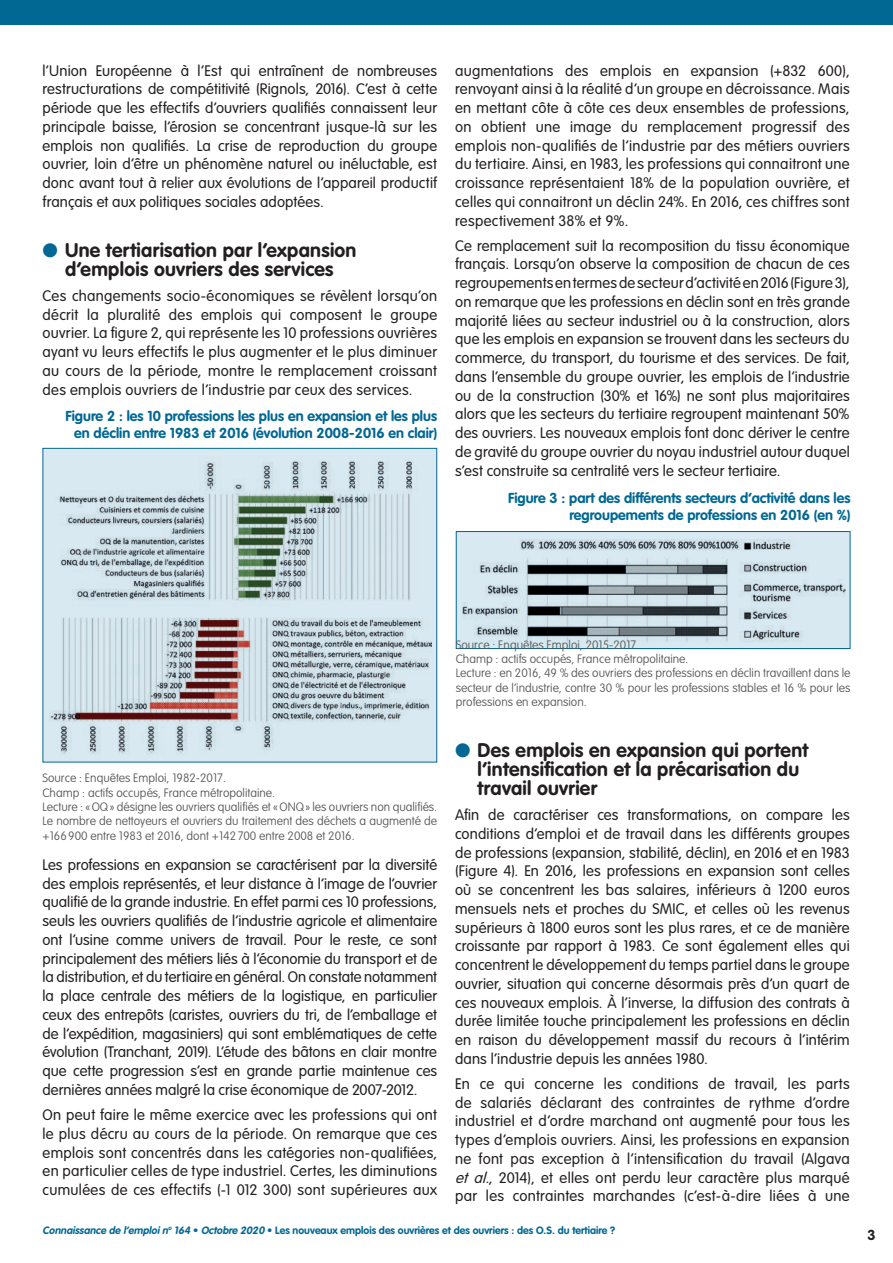
<style>
.page{position:relative;width:893px;height:1263px;background:#fff}
.page>*{position:absolute;margin:0;border:0;box-sizing:border-box;transform-origin:0 0}
.t1{font:700 19.5px/18.8px "VAG Rounded";letter-spacing:.015em;color:#231f20;text-align:center}
.t2{font:300 15px/18.8px "VAG Rounded";letter-spacing:.015em;color:#231f20;text-align:justify}
.t3{font:700 14.25px/17.1px "VAG Rounded";color:#006893;text-align:right}
.t4{font:700 14.25px "VAG Rounded";color:#231f20}
.Note{font:100 12px/14.4px "VAG Rounded";color:#57585a;text-align:justify}
.t5{font:700 10.5px "VAG Rounded";color:#006893}
.s1{color:#006893}
.s2{font-style:italic}
</style>
<div class="page">
<div style="left:0;top:0;width:893px;height:24px;background:#006893"></div>
<div style="left:43px;top:448px;width:394px;height:314px;background:#d8e9f1"></div>
<img style="left:49px;top:461px;width:383px;height:293px">
<div style="left:43px;top:448px;width:394px;height:314px;border:1px solid #006893"></div>
<div style="left:456px;top:531px;width:394px;height:117px;background:#d8e9f1"></div>
<img style="left:463px;top:539px;width:382px;height:103px">
<div style="left:456px;top:531px;width:394px;height:118px;border:1px solid #006893"></div>
<p class="t2" style="left:43px;top:61px;width:396px">l’Union Européenne à l’Est qui entraînent de nombreuses restructurations de compétitivité (Rignols, 2016). C’est à cette période que les effectifs d’ouvriers qualifiés connaissent leur principale baisse, l’érosion se concentrant jusque-là sur les emplois non qualifiés. La crise de reproduction du groupe ouvrier, loin d’être un phénomène naturel ou inéluctable, est donc avant tout à relier aux évolutions de l’appareil productif français et aux politiques sociales adoptées.</p>
<p class="t1" style="left:43px;top:241px;width:315px"><span class="s1">●</span> Une tertiarisation par l’expansion d’emplois ouvriers des services</p>
<p class="t2" style="left:43px;top:286px;width:396px">Ces changements socio-économiques se révèlent lorsqu’on décrit la pluralité des emplois qui composent le groupe ouvrier. La figure 2, qui représente les 10 professions ouvrières ayant vu leurs effectifs le plus augmenter et le plus diminuer au cours de la période, montre le remplacement croissant des emplois ouvriers de l’industrie par ceux des services.</p>
<p class="t3" style="left:65px;top:407px;width:373px">Figure 2 : les 10 professions les plus en expansion et les plus en déclin entre 1983 et 2016 (évolution 2008-2016 en clair)</p>
<p class="t2" style="left:455px;top:61px;width:396px">augmentations des emplois en expansion (+832 600), renvoyant ainsi à la réalité d’un groupe en décroissance. Mais en mettant côte à côte ces deux ensembles de professions, on obtient une image du remplacement progressif des emplois non-qualifiés de l’industrie par des métiers ouvriers du tertiaire. Ainsi, en 1983, les professions qui connaitront une croissance représentaient 18% de la population ouvrière, et celles qui connaitront un déclin 24%. En 2016, ces chiffres sont respectivement 38% et 9%.</p>
<p class="t2" style="left:455px;top:236px;width:396px">Ce remplacement suit la recomposition du tissu économique français. Lorsqu’on observe la composition de chacun de ces regroupements en termes de secteur d’activité en 2016 (Figure 3), on remarque que les professions en déclin sont en très grande majorité liées au secteur industriel ou à la construction, alors que les emplois en expansion se trouvent dans les secteurs du commerce, du transport, du tourisme et des services. De fait, dans l’ensemble du groupe ouvrier, les emplois de l’industrie ou de la construction (30% et 16%) ne sont plus majoritaires alors que les secteurs du tertiaire regroupent maintenant 50% des ouvriers. Les nouveaux emplois font donc dériver le centre de gravité du groupe ouvrier du noyau industriel autour duquel s’est construite sa centralité vers le secteur tertiaire.</p>
<p class="t3" style="left:508px;top:489px;width:344px">Figure 3 : part des différents secteurs d’activité dans les regroupements de professions en 2016 (en %)</p>
<p class="Note" style="left:456px;top:637px;width:185px">Source : Enquêtes Emploi, 2015-2017.</p>
<p class="Note" style="left:456px;top:651px;width:234px">Champ : actifs occupés, France métropolitaine.</p>
<p class="Note" style="left:456px;top:666px;width:396px">Lecture : en 2016, 49 % des ouvriers des professions en déclin travaillent dans le secteur de l’industrie, contre 30 % pour les professions stables et 16 % pour les professions en expansion.</p>
<p class="t1" style="left:478px;top:741px;width:332px;text-align:left;text-indent:-22px"><span class="s1">●</span> Des emplois en expansion qui portent l’intensification et la précarisation du travail ouvrier</p>
<p class="t2" style="left:455px;top:805px;width:396px">Afin de caractériser ces transformations, on compare les conditions d’emploi et de travail dans les différents groupes de professions (expansion, stabilité, déclin), en 2016 et en 1983 (Figure 4). En 2016, les professions en expansion sont celles où se concentrent les bas salaires, inférieurs à 1200 euros mensuels nets et proches du SMIC, et celles où les revenus supérieurs à 1800 euros sont les plus rares, et ce de manière croissante par rapport à 1983. Ce sont également elles qui concentrent le développement du temps partiel dans le groupe ouvrier, situation qui concerne désormais près d’un quart de ces nouveaux emplois. À l’inverse, la diffusion des contrats à durée limitée touche principalement les professions en déclin en raison du développement massif du recours à l’intérim dans l’industrie depuis les années 1980.</p>
<p class="t2" style="left:455px;top:1074px;width:396px">En ce qui concerne les conditions de travail, les parts de salariés déclarant des contraintes de rythme d’ordre industriel et d’ordre marchand ont augmenté pour tous les types d’emplois ouvriers. Ainsi, les professions en expansion ne font pas exception à l’intensification du travail (Algava <span class="s2">et al.</span>, 2014), et elles ont perdu leur caractère plus marqué par les contraintes marchandes (c’est-à-dire liées à une</p>
<p class="t5" style="left:43px;top:1224px;width:574px"><span class="s2">Connaissance de l’emploi n</span><sup>o</sup> <span class="s2">164</span> • <span class="s2">Octobre 2020</span> • Les nouveaux emplois des ouvrières et des ouvriers : des O.S. du tertiaire ?</p>
<p class="Note" style="left:43px;top:771px;width:185px">Source : Enquêtes Emploi, 1982-2017.</p>
<p class="Note" style="left:43px;top:785px;width:234px">Champ : actifs occupés, France métropolitaine.</p>
<p class="Note" style="left:43px;top:800px;width:396px">Lecture : «OQ» désigne les ouvriers qualifiés et «ONQ» les ouvriers non qualifiés.<br>Le nombre de nettoyeurs et ouvriers du traitement des déchets a augmenté de +166900 entre 1983 et 2016, dont +142700 entre 2008 et 2016.</p>
<p class="t2" style="left:43px;top:855px;width:396px">Les professions en expansion se caractérisent par la diversité des emplois représentés, et leur distance à l’image de l’ouvrier qualifié de la grande industrie. En effet parmi ces 10 professions, seuls les ouvriers qualifiés de l’industrie agricole et alimentaire ont l’usine comme univers de travail. Pour le reste, ce sont principalement des métiers liés à l’économie du transport et de la distribution, et du tertiaire en général. On constate notamment la place centrale des métiers de la logistique, en particulier ceux des entrepôts (caristes, ouvriers du tri, de l’emballage et de l’expédition, magasiniers) qui sont emblématiques de cette évolution (Tranchant, 2019). L’étude des bâtons en clair montre que cette progression s’est en grande partie maintenue ces dernières années malgré la crise économique de 2007-2012.</p>
<p class="t2" style="left:43px;top:1105px;width:396px">On peut faire le même exercice avec les professions qui ont le plus décru au cours de la période. On remarque que ces emplois sont concentrés dans les catégories non-qualifiées, en particulier celles de type industriel. Certes, les diminutions cumulées de ces effectifs (-1 012 300) sont supérieures aux</p>
<p class="t4" style="left:867px;top:1227px;width:10px">3</p>
</div>
